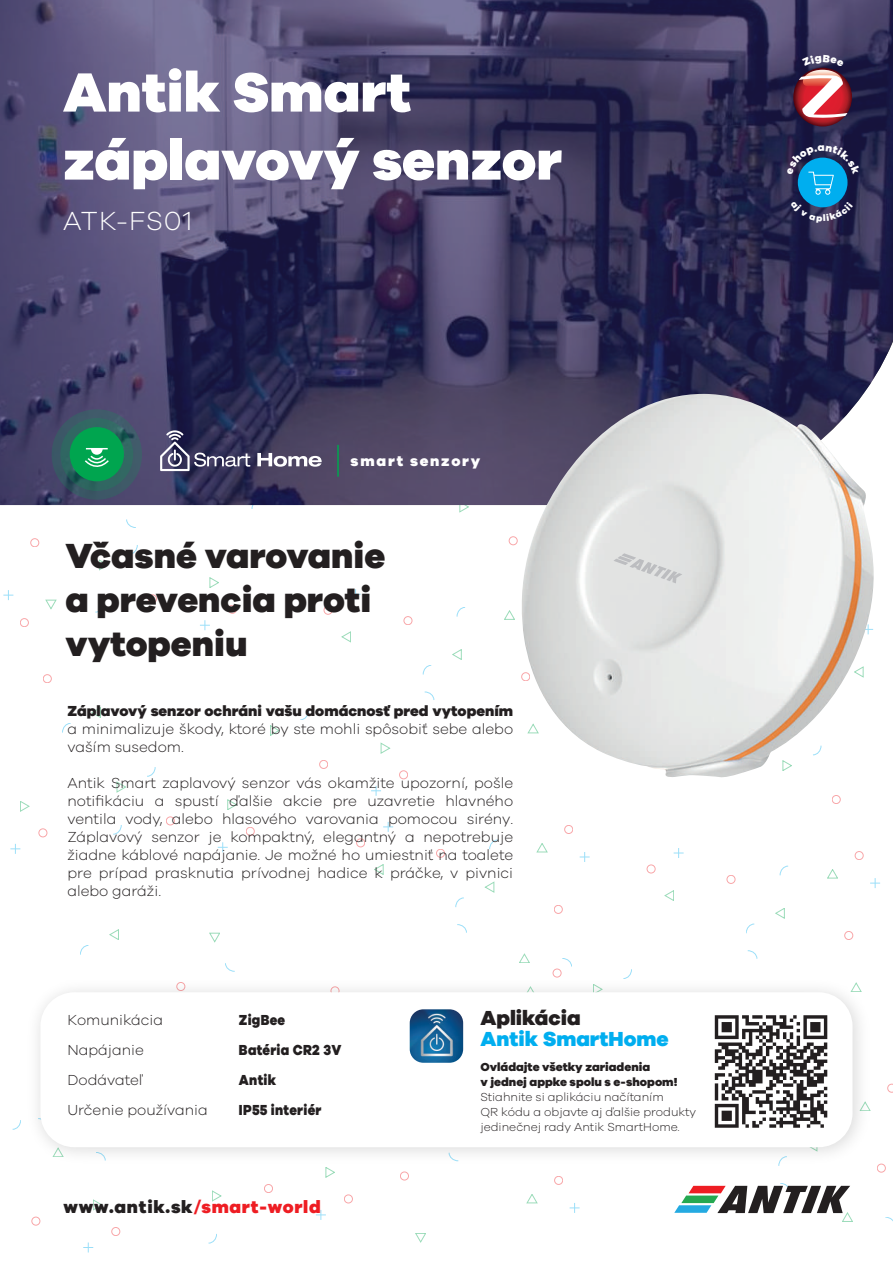
<style>
.page{position:relative;width:893px;height:1263px;background:#fff}
.page>*{position:absolute;margin:0;border:0;box-sizing:border-box;transform-origin:0 0}
.t1{font:800 57px/67.9px "Galano Grotesque";color:#fff}
.t2{font:800 36px/44px "Galano Grotesque";color:#231f20}
.t3{font:300 27px "Galano Grotesque";letter-spacing:.04em;color:#fff}
.t4{font:800 21px "Galano Grotesque";color:#00aeef}
.t5{font:800 21px "Galano Grotesque";color:#231f20}
.t6{font:800 18px "Galano Grotesque";letter-spacing:.04em;color:#231f20}
.t7{font:300 15px/18px "Galano Grotesque";color:#231f20}
.t8{font:800 15px "Galano Grotesque";color:#231f20}
.t9{font:800 15px/30px "Galano Grotesque";letter-spacing:.02em;color:#231f20;scale:.88 1}
.t10{font:800 15px "Galano Grotesque";letter-spacing:.12em;color:#fff}
.t11{font:300 12px/15px "Galano Grotesque";color:#231f20}
.t12{font:800 12px/15px "Galano Grotesque";color:#231f20}
.s1{color:#ee1d23}
</style>
<div class="page">
<svg style="left:126px;top:519px;width:10px;height:9px"></svg>
<div style="left:31px;top:538px;width:8px;height:9px;border:1px solid #ee1d23;border-radius:50%"></div>
<div style="left:20px;top:618px;width:9px;height:9px;border:1px solid #ee1d23;border-radius:50%"></div>
<svg style="left:46px;top:600px;width:10px;height:9px"></svg>
<svg style="left:3px;top:590px;width:10px;height:10px"></svg>
<svg style="left:95px;top:603px;width:9px;height:9px"></svg>
<svg style="left:129px;top:545px;width:9px;height:9px"></svg>
<div style="left:148px;top:595px;width:9px;height:8px;border:1px solid #ee1d23;border-radius:50%"></div>
<div style="left:228px;top:605px;width:9px;height:8px;border:1px solid #ee1d23;border-radius:50%"></div>
<svg style="left:99px;top:560px;width:9px;height:10px"></svg>
<svg style="left:210px;top:577px;width:9px;height:11px"></svg>
<svg style="left:200px;top:620px;width:10px;height:10px"></svg>
<div style="left:39px;top:829px;width:8px;height:8px;border:1px solid #ee1d23;border-radius:50%"></div>
<svg style="left:20px;top:801px;width:9px;height:10px"></svg>
<svg style="left:10px;top:844px;width:10px;height:10px"></svg>
<svg style="left:62px;top:723px;width:9px;height:9px"></svg>
<div style="left:43px;top:674px;width:9px;height:9px;border:1px solid #ee1d23;border-radius:50%"></div>
<svg style="left:92px;top:707px;width:9px;height:11px"></svg>
<svg style="left:113px;top:825px;width:8px;height:9px"></svg>
<svg style="left:147px;top:767px;width:8px;height:9px"></svg>
<div style="left:166px;top:817px;width:9px;height:8px;border:1px solid #ee1d23;border-radius:50%"></div>
<div style="left:246px;top:827px;width:8px;height:8px;border:1px solid #ee1d23;border-radius:50%"></div>
<svg style="left:117px;top:782px;width:9px;height:10px"></svg>
<svg style="left:228px;top:799px;width:9px;height:11px"></svg>
<svg style="left:218px;top:842px;width:10px;height:10px"></svg>
<svg style="left:80px;top:945px;width:8px;height:10px"></svg>
<svg style="left:110px;top:929px;width:9px;height:11px"></svg>
<svg style="left:562px;top:958px;width:10px;height:8px"></svg>
<svg style="left:457px;top:924px;width:10px;height:9px"></svg>
<div style="left:554px;top:905px;width:8px;height:9px;border:1px solid #ee1d23;border-radius:50%"></div>
<div style="left:564px;top:825px;width:9px;height:9px;border:1px solid #ee1d23;border-radius:50%"></div>
<svg style="left:519px;top:954px;width:11px;height:9px"></svg>
<svg style="left:537px;top:843px;width:10px;height:9px"></svg>
<svg style="left:580px;top:852px;width:10px;height:10px"></svg>
<svg style="left:489px;top:840px;width:9px;height:9px"></svg>
<svg style="left:456px;top:898px;width:8px;height:9px"></svg>
<div style="left:436px;top:849px;width:9px;height:8px;border:1px solid #ee1d23;border-radius:50%"></div>
<div style="left:356px;top:839px;width:9px;height:8px;border:1px solid #ee1d23;border-radius:50%"></div>
<svg style="left:485px;top:882px;width:9px;height:10px"></svg>
<svg style="left:374px;top:864px;width:9px;height:11px"></svg>
<svg style="left:383px;top:822px;width:10px;height:10px"></svg>
<svg style="left:425px;top:692px;width:9px;height:8px"></svg>
<svg style="left:504px;top:610px;width:11px;height:9px"></svg>
<svg style="left:457px;top:607px;width:8px;height:10px"></svg>
<svg style="left:423px;top:665px;width:8px;height:9px"></svg>
<div style="left:404px;top:616px;width:8px;height:9px;border:1px solid #ee1d23;border-radius:50%"></div>
<div style="left:324px;top:606px;width:8px;height:8px;border:1px solid #ee1d23;border-radius:50%"></div>
<svg style="left:452px;top:649px;width:9px;height:11px"></svg>
<svg style="left:342px;top:632px;width:9px;height:10px"></svg>
<svg style="left:351px;top:589px;width:10px;height:10px"></svg>
<svg style="left:300px;top:710px;width:9px;height:10px"></svg>
<div style="left:319px;top:760px;width:9px;height:9px;border:1px solid #ee1d23;border-radius:50%"></div>
<div style="left:399px;top:770px;width:9px;height:9px;border:1px solid #ee1d23;border-radius:50%"></div>
<svg style="left:270px;top:725px;width:9px;height:11px"></svg>
<svg style="left:381px;top:743px;width:9px;height:10px"></svg>
<div style="left:509px;top:536px;width:8px;height:9px;border:1px solid #ee1d23;border-radius:50%"></div>
<svg style="left:460px;top:505px;width:9px;height:7px"></svg>
<svg style="left:371px;top:786px;width:10px;height:10px"></svg>
<svg style="left:885px;top:1217px;width:8px;height:4px"></svg>
<div style="left:877px;top:1164px;width:8px;height:8px;border:1px solid #ee1d23;border-radius:50%"></div>
<svg style="left:887px;top:1084px;width:6px;height:8px"></svg>
<svg style="left:748px;top:950px;width:9px;height:9px"></svg>
<div style="left:844px;top:931px;width:9px;height:9px;border:1px solid #ee1d23;border-radius:50%"></div>
<div style="left:855px;top:851px;width:8px;height:9px;border:1px solid #ee1d23;border-radius:50%"></div>
<svg style="left:827px;top:869px;width:11px;height:9px"></svg>
<svg style="left:870px;top:878px;width:10px;height:10px"></svg>
<svg style="left:780px;top:866px;width:8px;height:9px"></svg>
<svg style="left:746px;top:924px;width:8px;height:9px"></svg>
<div style="left:727px;top:875px;width:8px;height:9px;border:1px solid #ee1d23;border-radius:50%"></div>
<div style="left:647px;top:865px;width:8px;height:8px;border:1px solid #ee1d23;border-radius:50%"></div>
<svg style="left:775px;top:908px;width:9px;height:10px"></svg>
<svg style="left:665px;top:890px;width:9px;height:11px"></svg>
<svg style="left:674px;top:848px;width:10px;height:10px"></svg>
<div style="left:832px;top:795px;width:8px;height:9px;border:1px solid #ee1d23;border-radius:50%"></div>
<svg style="left:13px;top:1122px;width:7px;height:7px"></svg>
<div style="left:32px;top:1217px;width:8px;height:8px;border:1px solid #ee1d23;border-radius:50%"></div>
<div style="left:112px;top:1227px;width:8px;height:9px;border:1px solid #ee1d23;border-radius:50%"></div>
<svg style="left:93px;top:1200px;width:9px;height:10px"></svg>
<svg style="left:83px;top:1242px;width:10px;height:10px"></svg>
<svg style="left:209px;top:1234px;width:8px;height:9px"></svg>
<div style="left:264px;top:1184px;width:9px;height:9px;border:1px solid #ee1d23;border-radius:50%"></div>
<div style="left:344px;top:1195px;width:9px;height:8px;border:1px solid #ee1d23;border-radius:50%"></div>
<svg style="left:212px;top:1191px;width:9px;height:10px"></svg>
<svg style="left:326px;top:1172px;width:9px;height:5px"></svg>
<svg style="left:316px;top:1210px;width:10px;height:10px"></svg>
<svg style="left:225px;top:963px;width:10px;height:8px"></svg>
<svg style="left:209px;top:933px;width:11px;height:9px"></svg>
<div style="left:554px;top:1176px;width:9px;height:8px;border:1px solid #ee1d23;border-radius:50%"></div>
<svg style="left:527px;top:1194px;width:10px;height:9px"></svg>
<svg style="left:570px;top:1203px;width:10px;height:10px"></svg>
<div style="left:400px;top:1172px;width:9px;height:8px;border:1px solid #ee1d23;border-radius:50%"></div>
<div style="left:553px;top:969px;width:8px;height:8px;border:1px solid #ee1d23;border-radius:50%"></div>
<svg style="left:415px;top:1233px;width:11px;height:9px"></svg>
<svg style="left:0;top:0;width:893px;height:505px;background:#433e64"></svg>
<svg style="left:257px;top:453px;width:65px;height:14px"></svg>
<svg style="left:160px;top:424px;width:90px;height:52px;background:#4c4a6c"></svg>
<svg style="left:674px;top:1183px;width:179px;height:38px"></svg>
<div style="left:798px;top:158px;width:49px;height:49px;background:#00aeef;border-radius:50%"></div>
<svg style="left:52px;top:409px;width:90px;height:91px;background:#3c5766"></svg>
<svg style="left:60px;top:418px;width:73px;height:73px;background:#2d6560"></svg>
<div style="left:70px;top:427px;width:54px;height:54px;background:#00a54f;border-radius:50%"></div>
<hr style="left:337px;top:445px;width:2px;height:32px;background:#00a54f">
<img style="left:20px;top:971px;width:851px;height:201px">
<div style="left:40px;top:992px;width:812px;height:155px;background:#fff;border-radius:34px"></div>
<img style="left:410px;top:1009px;width:53px;height:54px">
<svg style="left:714px;top:1015px;width:113px;height:113px"></svg>
<svg style="left:793px;top:68px;width:59px;height:58px"></svg>
<svg style="left:84px;top:448px;width:25px;height:19px"></svg>
<img style="left:518px;top:394px;width:369px;height:384px">
<svg style="left:613px;top:553px;width:69px;height:30px;background:#d9dada"></svg>
<svg style="left:787px;top:145px;width:73px;height:50px"></svg>
<svg style="left:799px;top:54px;width:48px;height:64px"></svg>
<svg style="left:790px;top:201px;width:63px;height:22px"></svg>
<h1 class="t1" style="left:63px;top:56px;width:500px">Antik Smart záplavový senzor</h1>
<h3 class="t3" style="left:63px;top:205px;width:131px">ATK-FS01</h3>
<p class="t10" style="left:351px;top:451px;width:131px">smart senzory</p>
<h2 class="t2" style="left:66px;top:533px;width:321px">Včasné varovanie a prevencia proti vytopeniu</h2>
<p class="t8" style="left:67px;top:701px;width:447px">Záplavový senzor ochráni vašu domácnosť pred vytopením</p>
<p class="t7" style="left:67px;top:719px;width:447px">a minimalizuje škody, ktoré by ste mohli spôsobiť sebe alebo vaším susedom.</p>
<p class="t7" style="left:67px;top:773px;width:447px;text-align:justify">Antik Smart zaplavový senzor vás okamžite upozorní, pošle notifikáciu a spustí ďalšie akcie pre uzavretie hlavného ventila vody, alebo hlasového varovania pomocou sirény.<br>Záplavový senzor je kompaktný, elegantný a nepotrebuje žiadne káblové napájanie. Je možné ho umiestniť na toalete pre prípad prasknutia prívodnej hadice k práčke, v pivnici alebo garáži.</p>
<p class="t7" style="left:67px;top:1005px;width:142px;line-height:30px">Komunikácia<br>Napájanie<br>Dodávateľ<br>Určenie používania</p>
<p class="t9" style="left:239px;top:1005px;width:118px">ZigBee<br>Batéria CR2 3V<br>Antik<br>IP55 interiér</p>
<h3 class="t5" style="left:480px;top:1005px;width:102px">Aplikácia</h3>
<h3 class="t4" style="left:480px;top:1026px;width:190px">Antik SmartHome</h3>
<p class="t12" style="left:480px;top:1059px;width:199px">Ovládajte všetky zariadenia<br>v jednej appke spolu s e-shopom!</p>
<p class="t11" style="left:480px;top:1089px;width:217px">Stiahnite si aplikáciu načítaním<br>QR kódu a objavte aj ďalšie produkty jedinečnej rady Antik SmartHome.</p>
<p class="t6" style="left:64px;top:1195px;width:259px">www.antik.sk<span class="s1">/smart-world</span></p>
</div>
